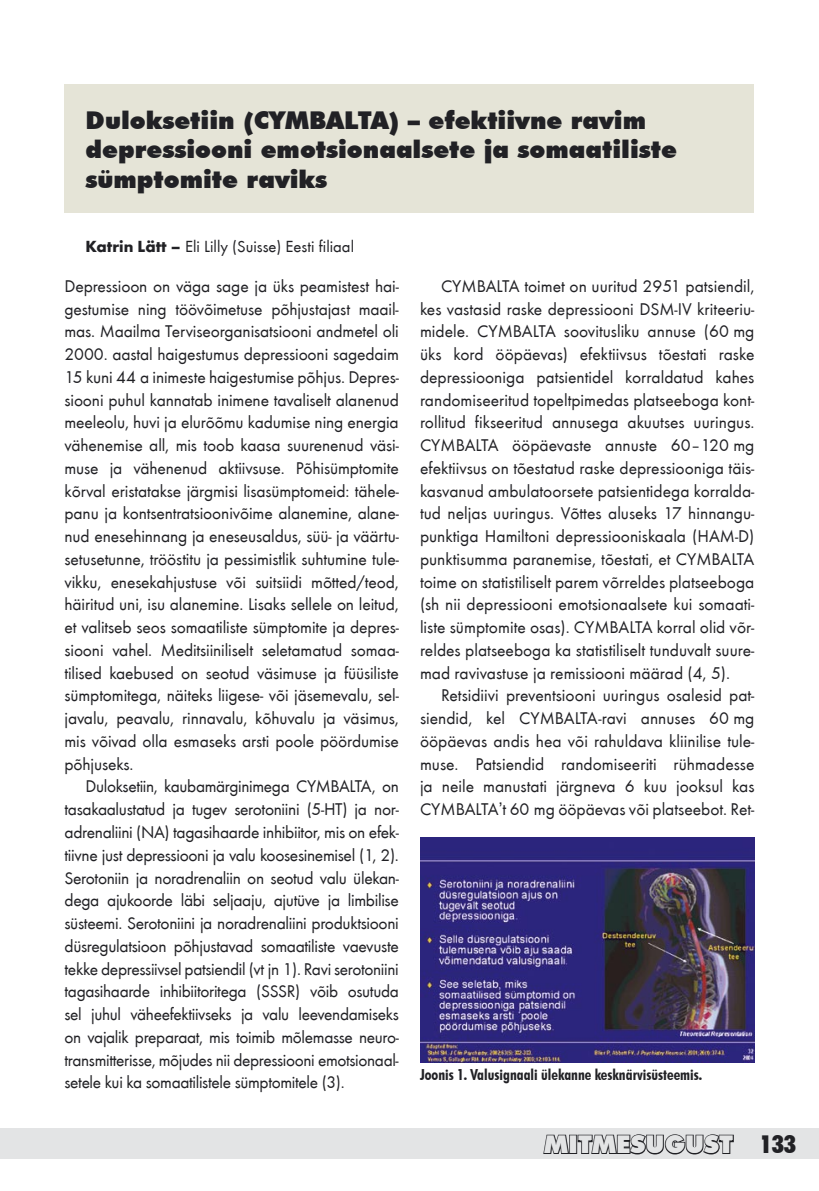
<style>
.page{position:relative;width:819px;height:1191px;background:#fff}
.page>*{position:absolute;margin:0;border:0;box-sizing:border-box;transform-origin:0 0}
.kastSpealkiri{font:900 24.5px/29.4px "Futura BT";color:#212125}
.t1{font:900 24.5px "Futura BT";color:#e3e4e5}
.t2{font:900 condensed 24.5px "Futura BT";color:#212125}
.Pohitext{font:17.5px/22.8px "Futura T";letter-spacing:-.01em;color:#212125;text-align:justify}
.Default{font:16.62px "Futura T";color:#212125}
.joonise_text{font:700 condensed 15.22px "Futura BT";color:#212125}
.s1{font-weight:700}
.s2{font-family:"Arial"}
</style>
<div class="page">
<div style="left:0;top:1129px;width:819px;height:30px;background:#e3e4e5"></div>
<div style="left:64px;top:84px;width:690px;height:129px;background:#e5e4d7"></div>
<svg style="left:542px;top:1128px;width:28px;height:26px"></svg>
<div style="left:569px;top:1134px;width:8px;height:20px;border:2px solid #212125"></div>
<svg style="left:576px;top:1128px;width:158px;height:27px"></svg>
<img style="left:420px;top:837px;width:334px;height:225px">
<p class="kastSpealkiri" style="left:86px;top:105px;width:592px">Duloksetiin (CYMBALTA) – efektiivne ravim depressiooni emotsionaalsete ja somaatiliste sümptomite raviks</p>
<p class="Default" style="left:85px;top:237px;width:270px"><span class="s1">Katrin Lätt –</span> Eli Lilly (Suisse) Eesti filiaal</p>
<p class="Pohitext" style="left:64px;top:275px;width:336px">Depressioon on väga sage ja üks peamistest hai&shy;gestumise ning töövõimetuse põhjustajast maail&shy;mas. Maailma Terviseorganisatsiooni andmetel oli 2000. aastal haigestumus depressiooni sagedaim 15 kuni 44 a inimeste haigestumise põhjus. Depres&shy;siooni puhul kannatab inimene tavaliselt alanenud meeleolu, huvi ja elurõõmu kadumise ning energia vähenemise all, mis toob kaasa suurenenud väsi&shy;muse ja vähenenud aktiivsuse. Põhisümptomite kõrval eristatakse järgmisi lisasümptomeid: tähele&shy;panu ja kontsentratsioonivõime alanemine, alane&shy;nud enesehinnang ja eneseusaldus, süü- ja väärtu&shy;setusetunne, trööstitu ja pessimistlik suhtumine tule&shy;vikku, enesekahjustuse või suitsiidi mõtted/teod, häiritud uni, isu alanemine. Lisaks sellele on leitud, et valitseb seos somaatiliste sümptomite ja depres&shy;siooni vahel. Meditsiiniliselt seletamatud somaa&shy;tilised kaebused on seotud väsimuse ja füüsiliste sümptomitega, näiteks liigese- või jäsemevalu, sel&shy;javalu, peavalu, rinnavalu, kõhuvalu ja väsimus, mis võivad olla esmaseks arsti poole pöördumise põhjuseks.</p>
<p class="Pohitext" style="left:64px;top:775px;width:336px;text-indent:21px">Duloksetiin, kaubamärginimega CYMBALTA, on tasakaalustatud ja tugev serotoniini (5-HT) ja nor&shy;adrenaliini (NA) tagasihaarde inhibiitor, mis on efek&shy;tiivne just depressiooni ja valu koosesinemisel (1, 2).<br>Serotoniin ja noradrenaliin on seotud valu ülekan&shy;dega ajukoorde läbi seljaaju, ajutüve ja limbilise süsteemi. Serotoniini ja noradrenaliini produktsiooni düsregulatsioon põhjustavad somaatiliste vaevuste tekke depressiivsel patsiendil (vt jn 1). Ravi serotoniini tagasihaarde inhibiitoritega (SSSR) võib osutuda sel juhul väheefektiivseks ja valu leevendamiseks on vajalik preparaat, mis toimib mõlemasse neuro&shy;transmitterisse, mõjudes nii depressiooni emotsionaal&shy;setele kui ka somaatilistele sümptomitele (3).</p>
<p class="Pohitext" style="left:420px;top:275px;width:336px;text-indent:21px">CYMBALTA toimet on uuritud 2951 patsiendil, kes vastasid raske depressiooni DSM-IV kriteeriu&shy;midele. CYMBALTA soovitusliku annuse (60 mg üks kord ööpäevas) efektiivsus tõestati raske depressiooniga patsientidel korraldatud kahes randomiseeritud topeltpimedas platseeboga kont&shy;rollitud fikseeritud annusega akuutses uuringus.<br>CYMBALTA ööpäevaste annuste 60–120 mg efektiivsus on tõestatud raske depressiooniga täis&shy;kasvanud ambulatoorsete patsientidega korralda&shy;tud neljas uuringus. Võttes aluseks 17 hinnangu&shy;punktiga Hamiltoni depressiooniskaala (HAM-D) punktisumma paranemise, tõestati, et CYMBALTA toime on statistiliselt parem võrreldes platseeboga (sh nii depressiooni emotsionaalsete kui somaati&shy;liste sümptomite osas). CYMBALTA korral olid võr&shy;reldes platseeboga ka statistiliselt tunduvalt suure&shy;mad ravivastuse ja remissiooni määrad (4, 5).</p>
<p class="Pohitext" style="left:420px;top:684px;width:336px;text-indent:21px">Retsidiivi preventsiooni uuringus osalesid pat&shy;siendid, kel CYMBALTA-ravi annuses 60 mg ööpäevas andis hea või rahuldava kliinilise tule&shy;muse. Patsiendid randomiseeriti rühmadesse ja neile manustati järgneva 6 kuu jooksul kas CYMBALTA<span class="s2">’</span>t 60 mg ööpäevas või platseebot. Ret-</p>
<p class="joonise_text" style="left:420px;top:1065px;width:284px">Joonis 1. Valusignaali ülekanne kesknärvisüsteemis.</p>
<p class="t1" style="left:544px;top:1129px;width:191px">MITMESUGUST</p>
<h1 class="t2" style="left:759px;top:1128px;width:38px">133</h1>
</div>
